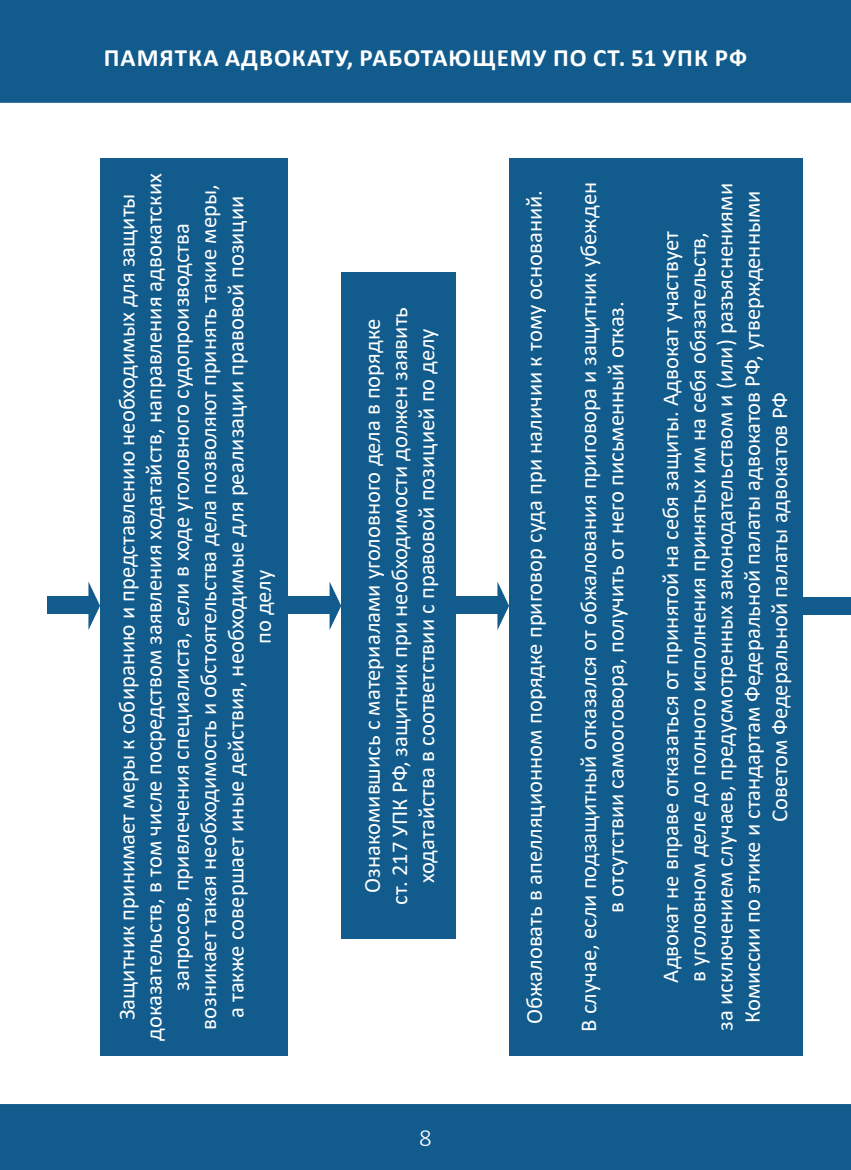
<style>
.page{position:relative;width:851px;height:1170px;background:#fff}
.page>*{position:absolute;margin:0;border:0;box-sizing:border-box;transform-origin:0 0}
.t1{font:700 25px "Calibri";letter-spacing:.04em;color:#fff}
.t2{font:300 25px "Calibri";color:#fff}
.tab{font:22.75px/27.2px "Calibri";color:#fff;text-align:center}
</style>
<div class="page">
<div style="left:0;top:0;width:850px;height:103px;background:#115b8d;border:2px solid #115b8d"></div>
<div style="left:0;top:1103px;width:850px;height:66px;background:#115b8d;border:2px solid #115b8d"></div>
<div style="left:100px;top:158px;width:188px;height:897px;background:#115b8d"></div>
<div style="left:509px;top:158px;width:293px;height:897px;background:#115b8d"></div>
<div style="left:341px;top:272px;width:115px;height:667px;background:#115b8d"></div>
<div style="left:288px;top:596px;width:44px;height:18px;background:#115b8d"></div>
<svg style="left:329px;top:581px;width:12px;height:49px"></svg>
<div style="left:47px;top:596px;width:44px;height:18px;background:#115b8d"></div>
<svg style="left:88px;top:581px;width:12px;height:49px"></svg>
<div style="left:456px;top:596px;width:44px;height:18px;background:#115b8d"></div>
<svg style="left:497px;top:581px;width:12px;height:49px"></svg>
<div style="left:802px;top:597px;width:48px;height:17px;background:#115b8d"></div>
<p class="t1" style="left:104px;top:40px;width:644px">ПАМЯТКА АДВОКАТУ, РАБОТАЮЩЕМУ ПО СТ. 51 УПК РФ</p>
<p class="tab" style="left:113px;top:1040px;width:868px;rotate:-90deg">Защитник принимает меры к собиранию и представлению необходимых для защиты доказательств, в том числе посредством заявления ходатайств, направления адвокатских запросов, привлечения специалиста, если в ходе уголовного судопроизводства возникает такая необходимость и обстоятельства дела позволяют принять такие меры,<br>а также совершает иные действия, необходимые для реализации правовой позиции<br>по делу</p>
<p class="tab" style="left:358px;top:904px;width:599px;rotate:-90deg">Ознакомившись с материалами уголовного дела в порядке ст. 217 УПК РФ, защитник при необходимости должен заявить ходатайства в соответствии с правовой позицией по делу</p>
<p class="t2" style="left:419px;top:1122px;width:14px">8</p>
<p class="tab" style="left:520px;top:1023px;width:835px;rotate:-90deg">Обжаловать в апелляционном порядке приговор суда при наличии к тому оснований.</p>
<p class="tab" style="left:574px;top:1031px;width:851px;rotate:-90deg">В случае, если подзащитный отказался от обжалования приговора и защитник убежден в отсутствии самооговора, получить от него письменный отказ.</p>
<p class="tab" style="left:656px;top:1030px;width:848px;rotate:-90deg">Адвокат не вправе отказаться от принятой на себя защиты. Адвокат участвует<br>в уголовном деле до полного исполнения принятых им на себя обязательств,<br>за исключением случаев, предусмотренных законодательством и (или) разъяснениями Комиссии по этике и стандартам Федеральной палаты адвокатов РФ, утвержденными Советом Федеральной палаты адвокатов РФ</p>
</div>
